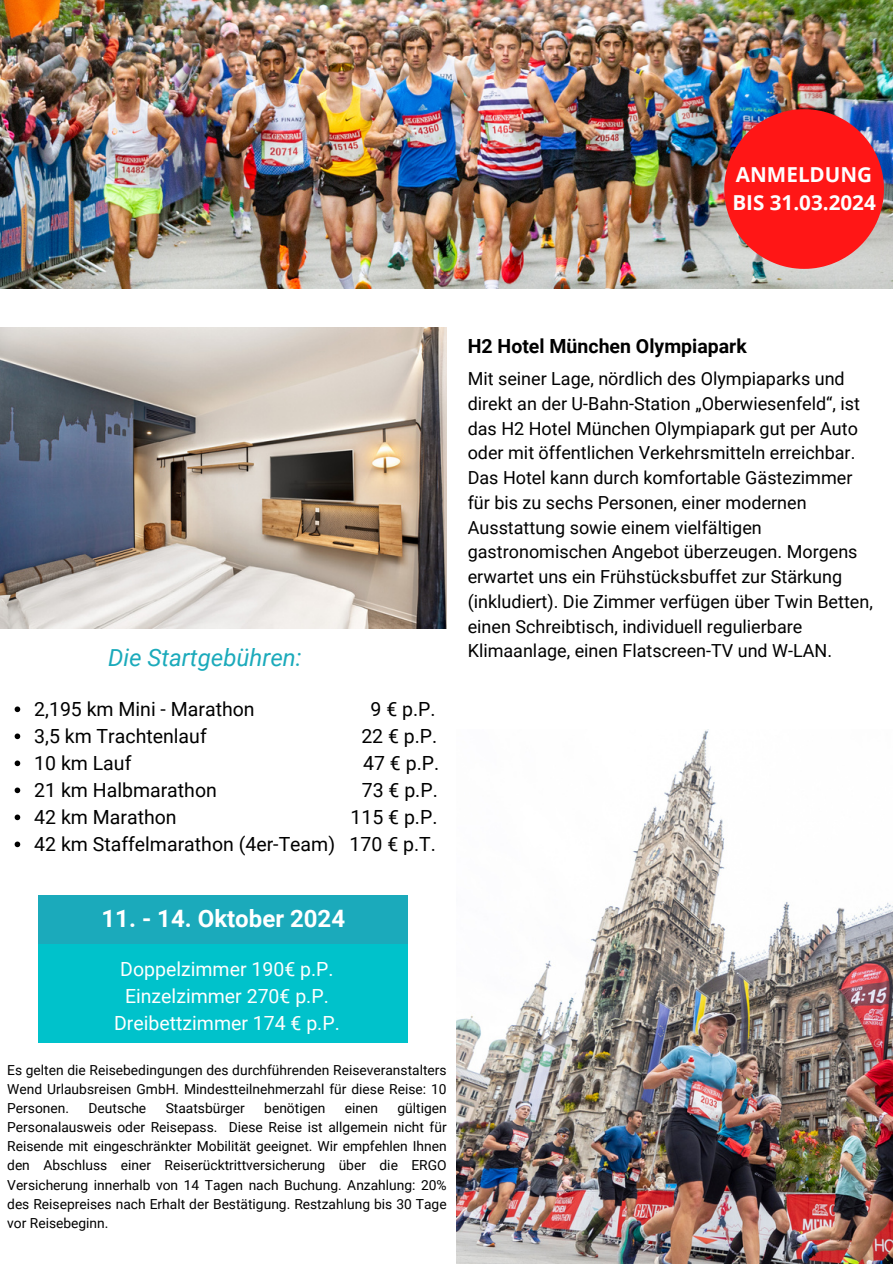
<style>
.page{position:relative;width:893px;height:1264px;background:#fff}
.page>*{position:absolute;margin:0;border:0;box-sizing:border-box;transform-origin:0 0}
.t1{font:700 24px "Roboto";color:#fff}
.t2{font:italic 24px "Roboto";color:#1baabb}
.t3{font:700 20.55px/28.2px "Open Sans";color:#fefefe}
.t4{font:19.5px "Roboto";color:#000}
.t5{font:19.5px/27px "Roboto";color:#fff;text-align:center}
.t6{font:700 19.5px "Roboto";color:#000}
.t7{font:18px/24.8px "Roboto";color:#000}
.t8{font:13.8px/19.2px "Roboto";color:#000;text-align:justify}
</style>
<div class="page">
<img style="left:0;top:0;width:892px;height:288px">
<svg style="left:724px;top:109px;width:159px;height:160px;background:#e43237"></svg>
<div style="left:39px;top:900px;width:369px;height:143px;background:#00c2cb"></div>
<div style="left:39px;top:895px;width:369px;height:49px;background:#1baabb"></div>
<img style="left:457px;top:729px;width:435px;height:534px">
<img style="left:0;top:328px;width:446px;height:300px">
<svg style="left:15px;top:706px;width:5px;height:6px"></svg>
<svg style="left:15px;top:733px;width:5px;height:6px"></svg>
<svg style="left:15px;top:760px;width:5px;height:6px"></svg>
<svg style="left:15px;top:787px;width:5px;height:6px"></svg>
<svg style="left:15px;top:814px;width:5px;height:6px"></svg>
<svg style="left:15px;top:841px;width:5px;height:6px"></svg>
<h3 class="t3" style="left:732px;top:160px;width:145px">ANMELDUNG<br>BIS 31.03.2024</h3>
<p class="t2" style="left:108px;top:644px;width:195px">Die Startgebühren:</p>
<h6 class="t4" style="left:34px;top:697px;width:222px">2,195 km Mini - Marathon</h6>
<h6 class="t4" style="left:370px;top:697px;width:67px">9 € p.P.</h6>
<h2 class="t4" style="left:34px;top:724px;width:174px">3,5 km Trachtenlauf</h2>
<h2 class="t4" style="left:361px;top:724px;width:77px">22 € p.P.</h2>
<h5 class="t4" style="left:34px;top:751px;width:99px">10 km Lauf</h5>
<h5 class="t4" style="left:363px;top:751px;width:77px">47 € p.P.</h5>
<h5 class="t4" style="left:34px;top:778px;width:184px">21 km Halbmarathon</h5>
<h5 class="t4" style="left:362px;top:778px;width:77px">73 € p.P.</h5>
<h5 class="t4" style="left:34px;top:805px;width:144px">42 km Marathon</h5>
<h5 class="t4" style="left:350px;top:805px;width:88px">115 € p.P.</h5>
<h5 class="t4" style="left:34px;top:832px;width:403px">42 km Staffelmarathon (4er-Team) 170 € p.T.</h5>
<h1 class="t1" style="left:101px;top:904px;width:245px">11. - 14. Oktober 2024</h1>
<h5 class="t5" style="left:114px;top:955px;width:227px">Doppelzimmer 190€ p.P.<br>Einzelzimmer 270€ p.P.<br>Dreibettzimmer 174 € p.P.</h5>
<h5 class="t8" style="left:7px;top:1060px;width:441px">Es gelten die Reisebedingungen des durchführenden Reiseveranstalters Wend Urlaubsreisen GmbH. Mindestteilnehmerzahl für diese Reise: 10<br>Personen.</h5>
<h5 class="t8" style="left:7px;top:1098px;width:441px;text-indent:390px">gültigen Personalausweis oder Reisepass. Diese Reise ist allgemein nicht für Reisende mit eingeschränkter Mobilität geeignet. Wir empfehlen Ihnen den Abschluss einer Reiserücktrittversicherung über die ERGO Versicherung innerhalb von 14 Tagen nach Buchung. Anzahlung: 20% des Reisepreises nach Erhalt der Bestätigung. Restzahlung bis 30 Tage vor Reisebeginn.</h5>
<h5 class="t8" style="left:88px;top:1098px;width:59px">Deutsche</h5>
<h5 class="t8" style="left:166px;top:1098px;width:81px">Staatsbürger</h5>
<h5 class="t8" style="left:264px;top:1098px;width:63px">benötigen</h5>
<h5 class="t8" style="left:345px;top:1098px;width:35px">einen</h5>
<p class="t6" style="left:467px;top:335px;width:280px">H2 Hotel München Olympiapark</p>
<h4 class="t7" style="left:467px;top:366px;width:406px">Mit seiner Lage, nördlich des Olympiaparks und direkt an der U-Bahn-Station „Oberwiesenfeld“, ist das H2 Hotel München Olympiapark gut per Auto oder mit öffentlichen Verkehrsmitteln erreichbar.<br>Das Hotel kann durch komfortable Gästezimmer für bis zu sechs Personen, einer modernen Ausstattung sowie einem vielfältigen gastronomischen Angebot überzeugen. Morgens erwartet uns ein Frühstücksbuffet zur Stärkung (inkludiert). Die Zimmer verfügen über Twin Betten, einen Schreibtisch, individuell regulierbare Klimaanlage, einen Flatscreen-TV und W-LAN.</h4>
</div>
